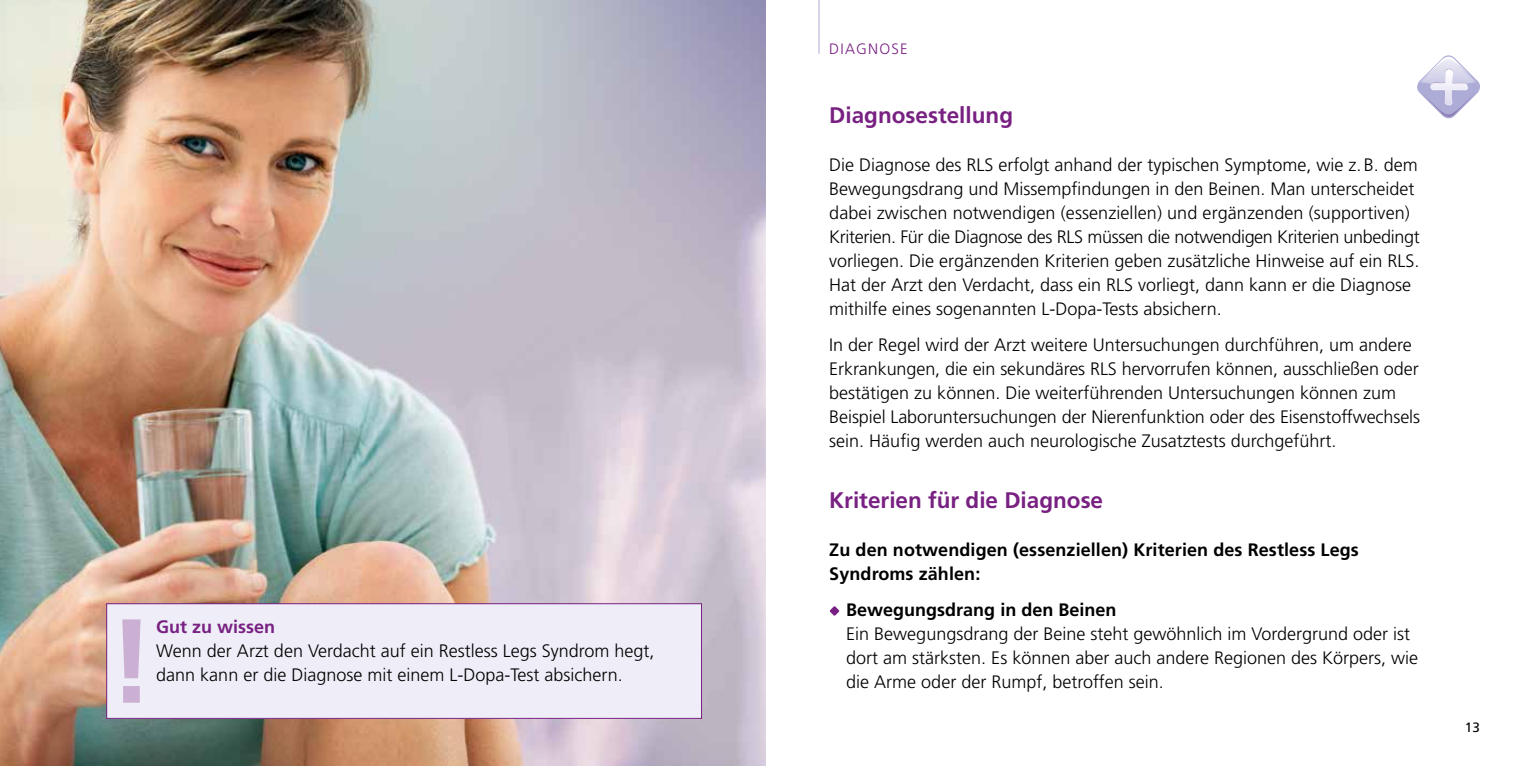
<style>
.page{position:relative;width:1531px;height:766px;background:#fff}
.page>*{position:absolute;margin:0;border:0;box-sizing:border-box;transform-origin:0 0}
.t1{font:700 22.5px "Frutiger LT Std";color:#782182}
.t2{font:300 18px/24px "Frutiger LT Std";color:#000}
.t3{font:700 18px/24px "Frutiger LT Std";letter-spacing:.005em;color:#000}
.t4{font:700 18px "Frutiger LT Std";color:#782182}
.t5{font:300 15px "Frutiger LT Std";color:#782182}
.t6{font:13.5px "Frutiger LT Std";color:#000}
</style>
<div class="page">
<svg style="left:1417px;top:55px;width:63px;height:64px"></svg>
<svg style="left:829px;top:606px;width:11px;height:10px"></svg>
<img style="left:0;top:0;width:765px;height:765px">
<hr style="left:819px;top:0;width:1px;height:54px;background:#adacd7">
<div style="left:107px;top:603px;width:594px;height:115px;background:#efeef8"></div>
<div style="left:106px;top:603px;width:596px;height:115px;border:1px solid #782182"></div>
<svg style="left:122px;top:619px;width:19px;height:83px"></svg>
<p class="t4" style="left:156px;top:616px;width:120px">Gut zu wissen</p>
<p class="t2" style="left:156px;top:639px;width:500px">Wenn der Arzt den Verdacht auf ein Restless Legs Syndrom hegt, dann kann er die Diagnose mit einem L-Dopa-Test absichern.</p>
<p class="t5" style="left:829px;top:40px;width:28px">Diagn</p>
<p class="t5" style="left:879px;top:40px;width:21px">ose</p>
<p class="t1" style="left:829px;top:102px;width:185px">Diagnosestellung</p>
<p class="t2" style="left:829px;top:153px;width:592px">Die Diagnose des RLS erfolgt anhand der typischen Symptome, wie z. B. dem Bewegungsdrang und Missempfindungen in den Beinen. Man unterscheidet dabei zwischen notwendigen (essenziellen) und ergänzenden (supportiven)<br>Kriterien. Für die Diagnose des RLS müssen die notwendigen Kriterien unbedingt vorliegen. Die ergänzenden Kriterien geben zusätzliche Hinweise auf ein RLS.<br>Hat der Arzt den Verdacht, dass ein RLS vorliegt, dann kann er die Diagnose mithilfe eines sogenannten L-Dopa-Tests absichern.</p>
<p class="t2" style="left:829px;top:333px;width:592px">In der Regel wird der Arzt weitere U ntersuchungen durchführen, um andere Erkrankungen, die ein sekundäres RLS hervorrufen können, ausschließen oder bestätigen zu können. Die weiterführenden U ntersuchungen können zum Beispiel Laboruntersuchungen der Nierenfunktion oder des Eisenstoffwechsels sein. Häufig werden auch neurologische Zusatztests durchgeführt.</p>
<p class="t1" style="left:829px;top:486px;width:275px">Kriterien für die Diagnose</p>
<p class="t3" style="left:829px;top:537px;width:531px">Zu den notwendigen (essenziellen) Kriterien des Restless Legs<br>Syndroms zählen:</p>
<p class="t3" style="left:846px;top:597px;width:272px">Bewegungsdrang in den Beinen</p>
<p class="t2" style="left:846px;top:621px;width:573px">Ein Bewegungsdrang der Beine steht gewöhnlich im Vordergrund oder ist dort am stärksten. Es können aber auch andere Regionen des Körpers, wie die Arme oder der Rumpf, betroffen sein.</p>
<p class="t6" style="left:1465px;top:719px;width:17px">13</p>
</div>
